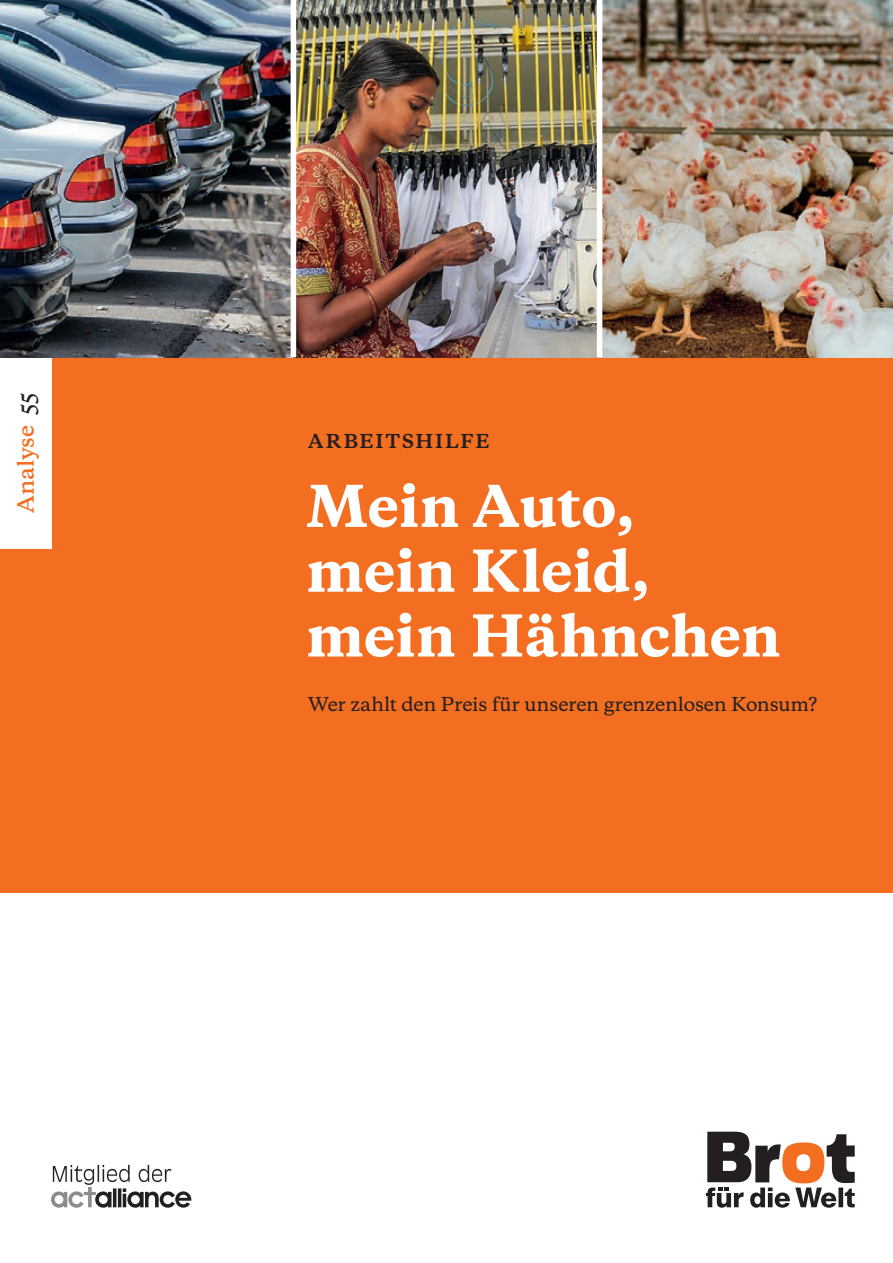
<style>
.page{position:relative;width:893px;height:1263px;background:#fff}
.page>*{position:absolute;margin:0;border:0;box-sizing:border-box;transform-origin:0 0}
.t1{font:800 54px/64.8px "Galaxie Copernicus";color:#fff}
.t2{font:600 21px "Galaxie Copernicus";letter-spacing:-.01em;color:#f36e21}
.t3{font:500 18px "Galaxie Copernicus";letter-spacing:-.01em;color:#231f20}
.t4{font:700 18px "Galaxie Copernicus";letter-spacing:.105em;color:#231f20}
.s1{color:#231f20}
</style>
<div class="page">
<div style="left:0;top:357px;width:893px;height:536px;background:#f36e21"></div>
<div style="left:0;top:357px;width:51px;height:192px;background:#fff"></div>
<svg style="left:706px;top:1132px;width:149px;height:76px"></svg>
<svg style="left:51px;top:1165px;width:140px;height:43px"></svg>
<img style="left:0;top:0;width:291px;height:357px">
<img style="left:296px;top:0;width:301px;height:357px">
<img style="left:602px;top:0;width:291px;height:357px">
<p class="t2" style="left:12px;top:513px;width:122px;rotate:-90deg">Analyse <span class="s1">55</span></p>
<p class="t4" style="left:308px;top:429px;width:183px">ARBEITSHILFE</p>
<h1 class="t1" style="left:306px;top:475px;width:476px">Mein Auto, mein Kleid, mein Hähnchen</h1>
<p class="t3" style="left:308px;top:692px;width:510px">Wer zahlt den Preis für unseren grenzenlosen Konsum?</p>
</div>
